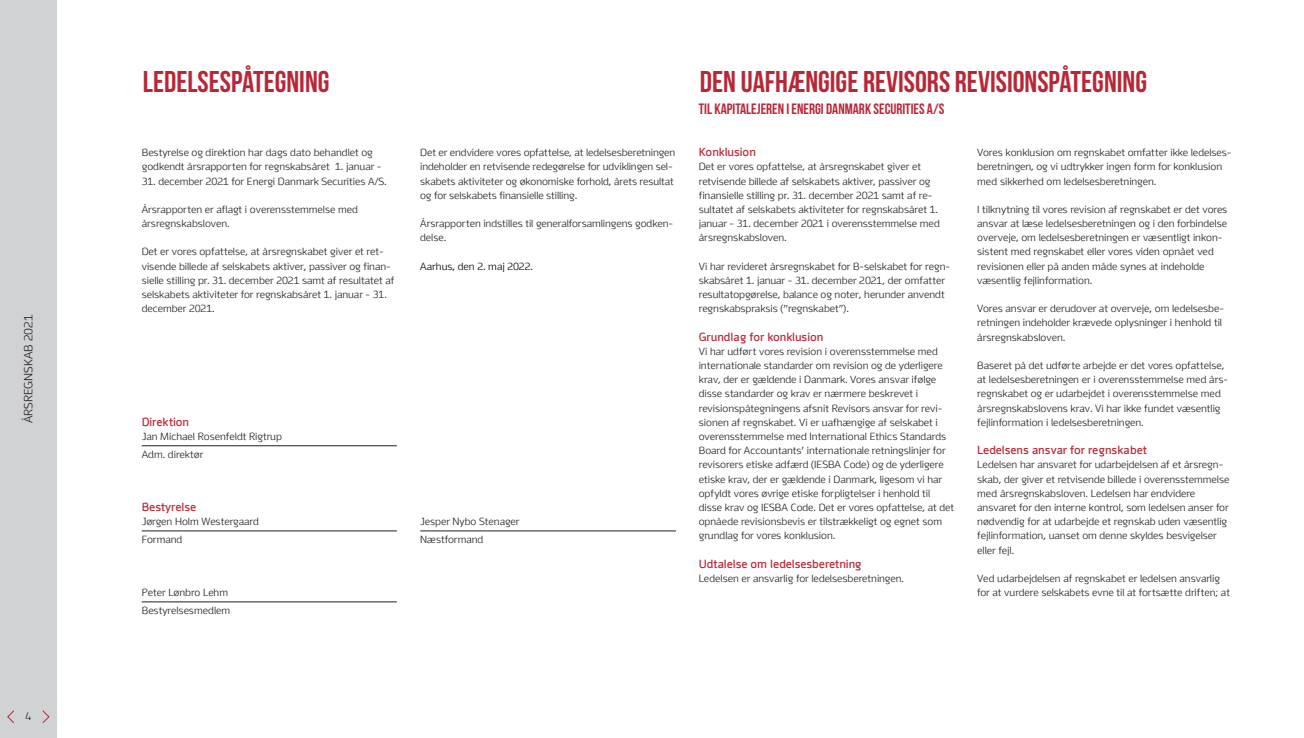
<style>
.page{position:relative;width:1304px;height:738px;background:#fff}
.page>*{position:absolute;margin:0;border:0;box-sizing:border-box;transform-origin:0 0}
.ED18_Title_Bebas_lil{font:30px "Bebas Neue";color:#b72837}
.ED18_-_taldel_titles{font:15px "Bebas Neue";color:#b72837}
.ED18_subhead_level_1{font:700 12px "Energi";color:#b72837}
.ED18_basic_text{font:700 12px "Energi";color:#b72837}
.t1{font:300 12px "Energi";color:#231f20}
.t2{font:300 11px "Energi";color:#231f20}
.ED18_basic_text-2{font:300 10.5px/14.2px "Energi";color:#231f20}
.ED15_-_Brødtekst{font:300 10.5px/14.2px "Energi";letter-spacing:-.005em;color:#231f20}
.ED15_-__brødtekst_me{font:300 10.5px "Energi";color:#231f20}
.ED15_-_Brødtekts_no{font:300 10.5px "Energi";color:#231f20}
.ED15_-_Brødtekst-2{font:300 10.5px "Energi";color:#000}
</style>
<div class="page">
<hr style="left:142px;top:445px;width:255px;height:1px;background:#231f20">
<hr style="left:142px;top:530px;width:255px;height:1px;background:#231f20">
<hr style="left:142px;top:601px;width:255px;height:1px;background:#231f20">
<hr style="left:420px;top:530px;width:256px;height:1px;background:#231f20">
<div style="left:0;top:0;width:57px;height:737px;background:#d1d2d4"></div>
<svg style="left:7px;top:710px;width:7px;height:13px"></svg>
<svg style="left:42px;top:710px;width:8px;height:13px"></svg>
<p class="t1" style="left:22px;top:423px;width:110px;rotate:-90deg">ÅRSREGNSKAB 2021</p>
<p class="t2" style="left:25px;top:710px;width:8px">4</p>
<p class="ED18_Title_Bebas_lil" style="left:143px;top:65px;width:188px">LEDELSESPÅTEGNING</p>
<p class="ED18_basic_text-2" style="left:142px;top:145px;width:241px">Bestyrelse og direktion har dags dato behandlet og godkendt årsrapporten for regnskabsåret 1. januar -</p>
<p class="ED18_basic_text-2" style="left:142px;top:174px;width:246px">31. december 2021 for Energi Danmark Securities A/S.</p>
<p class="ED18_basic_text-2" style="left:142px;top:202px;width:218px">Årsrapporten er aflagt i overensstemmelse med årsregnskabsloven.</p>
<p class="ED18_basic_text-2" style="left:142px;top:245px;width:254px">Det er vores opfattelse, at årsregnskabet giver et ret&shy;visende billede af selskabets aktiver, passiver og finan&shy;sielle stilling pr. 31. december 2021 samt af resultatet af selskabets aktiviteter for regnskabsåret 1. januar - 31. december 2021.</p>
<p class="ED18_subhead_level_1" style="left:142px;top:414px;width:49px">Direktion</p>
<p class="ED15_-__brødtekst_me" style="left:142px;top:430px;width:142px">Jan Michael Rosenfeldt Rigtrup</p>
<p class="ED15_-_Brødtekts_no" style="left:142px;top:448px;width:63px">Adm. direktør</p>
<p class="ED18_subhead_level_1" style="left:142px;top:499px;width:56px">Bestyrelse</p>
<p class="ED15_-__brødtekst_me" style="left:142px;top:515px;width:119px">Jørgen Holm Westergaard</p>
<p class="ED15_-_Brødtekts_no" style="left:142px;top:533px;width:42px">Formand</p>
<p class="ED15_-__brødtekst_me" style="left:142px;top:586px;width:88px">Peter Lønbro Lehm</p>
<p class="ED15_-_Brødtekts_no" style="left:142px;top:604px;width:90px">Bestyrelsesmedlem</p>
<p class="ED15_-_Brødtekst" style="left:420px;top:145px;width:257px">Det er endvidere vores opfattelse, at ledelsesberetningen indeholder en retvisende redegørelse for udviklingen sel&shy;skabets aktiviteter og økonomiske forhold, årets resultat og for selskabets finansielle stilling.</p>
<p class="ED15_-_Brødtekst" style="left:420px;top:216px;width:254px">Årsrapporten indstilles til generalforsamlingens godken&shy;delse.</p>
<p class="ED15_-_Brødtekst-2" style="left:420px;top:260px;width:114px">Aarhus, den 2. maj 2022.</p>
<p class="ED15_-__brødtekst_me" style="left:420px;top:515px;width:101px">Jesper Nybo Stenager</p>
<p class="ED15_-_Brødtekts_no" style="left:420px;top:533px;width:65px">Næstformand</p>
<p class="ED18_Title_Bebas_lil" style="left:700px;top:65px;width:449px">DEN UAFHÆNGIGE REVISORS REVISIONSPÅTEGNING</p>
<p class="ED18_-_taldel_titles" style="left:699px;top:100px;width:247px">TIL KAPITALEJEREN I ENERGI DANMARK SECURITIES A/S</p>
<p class="ED18_subhead_level_1" style="left:699px;top:145px;width:59px">Konklusion</p>
<p class="ED18_basic_text-2" style="left:699px;top:160px;width:243px">Det er vores opfattelse, at årsregnskabet giver et retvisende billede af selskabets aktiver, passiver og finansielle stilling pr. 31. december 2021 samt af re&shy;sultatet af selskabets aktiviteter for regnskabsåret 1. januar - 31. december 2021 i overensstemmelse med årsregnskabsloven.</p>
<p class="ED18_basic_text-2" style="left:699px;top:259px;width:253px">Vi har revideret årsregnskabet for B-selskabet for regn&shy;skabsåret 1. januar - 31. december 2021, der omfatter resultatopgørelse, balance og noter, herunder anvendt regnskabspraksis (”regnskabet”).</p>
<p class="ED18_subhead_level_1" style="left:699px;top:329px;width:126px">Grundlag for konklusion</p>
<p class="ED18_basic_text-2" style="left:699px;top:344px;width:257px">Vi har udført vores revision i overensstemmelse med internationale standarder om revision og de yderligere krav, der er gældende i Danmark. Vores ansvar ifølge disse standarder og krav er nærmere beskrevet i revisionspåtegningens afsnit Revisors ansvar for revi&shy;sionen af regnskabet. Vi er uafhængige af selskabet i overensstemmelse med International Ethics Standards Board for Accountants’ internationale retningslinjer for revisorers etiske adfærd (IESBA Code) og de yderligere etiske krav, der er gældende i Danmark, ligesom vi har opfyldt vores øvrige etiske forpligtelser i henhold til disse krav og IESBA Code. Det er vores opfattelse, at det opnåede revisionsbevis er tilstrækkeligt og egnet som grundlag for vores konklusion.</p>
<p class="ED18_subhead_level_1" style="left:699px;top:556px;width:164px">Udtalelse om ledelsesberetning</p>
<p class="ED18_basic_text-2" style="left:699px;top:571px;width:207px">Ledelsen er ansvarlig for ledelsesberetningen.</p>
<p class="ED18_basic_text-2" style="left:977px;top:145px;width:256px">Vores konklusion om regnskabet omfatter ikke ledelses&shy;beretningen, og vi udtrykker ingen form for konklusion med sikkerhed om ledelsesberetningen.</p>
<p class="ED18_basic_text-2" style="left:977px;top:202px;width:252px">I tilknytning til vores revision af regnskabet er det vores ansvar at læse ledelsesberetningen og i den forbindelse overveje, om ledelsesberetningen er væsentligt inkon&shy;sistent med regnskabet eller vores viden opnået ved revisionen eller på anden måde synes at indeholde væsentlig fejlinformation.</p>
<p class="ED18_basic_text-2" style="left:977px;top:301px;width:248px">Vores ansvar er derudover at overveje, om ledelsesbe&shy;retningen indeholder krævede oplysninger i henhold til årsregnskabsloven.</p>
<p class="ED18_basic_text-2" style="left:977px;top:358px;width:252px">Baseret på det udførte arbejde er det vores opfattelse, at ledelsesberetningen er i overensstemmelse med års&shy;regnskabet og er udarbejdet i overensstemmelse med årsregnskabslovens krav. Vi har ikke fundet væsentlig fejlinformation i ledelsesberetningen.</p>
<p class="ED18_basic_text" style="left:977px;top:443px;width:171px">Ledelsens ansvar for regnskabet</p>
<p class="ED18_basic_text-2" style="left:977px;top:457px;width:254px">Ledelsen har ansvaret for udarbejdelsen af et årsregn&shy;skab, der giver et retvisende billede i overensstemmelse med årsregnskabsloven. Ledelsen har endvidere ansvaret for den interne kontrol, som ledelsen anser for nødvendig for at udarbejde et regnskab uden væsentlig fejlinformation, uanset om denne skyldes besvigelser eller fejl.</p>
<p class="ED18_basic_text-2" style="left:977px;top:571px;width:254px">Ved udarbejdelsen af regnskabet er ledelsen ansvarlig for at vurdere selskabets evne til at fortsætte driften; at</p>
</div>
